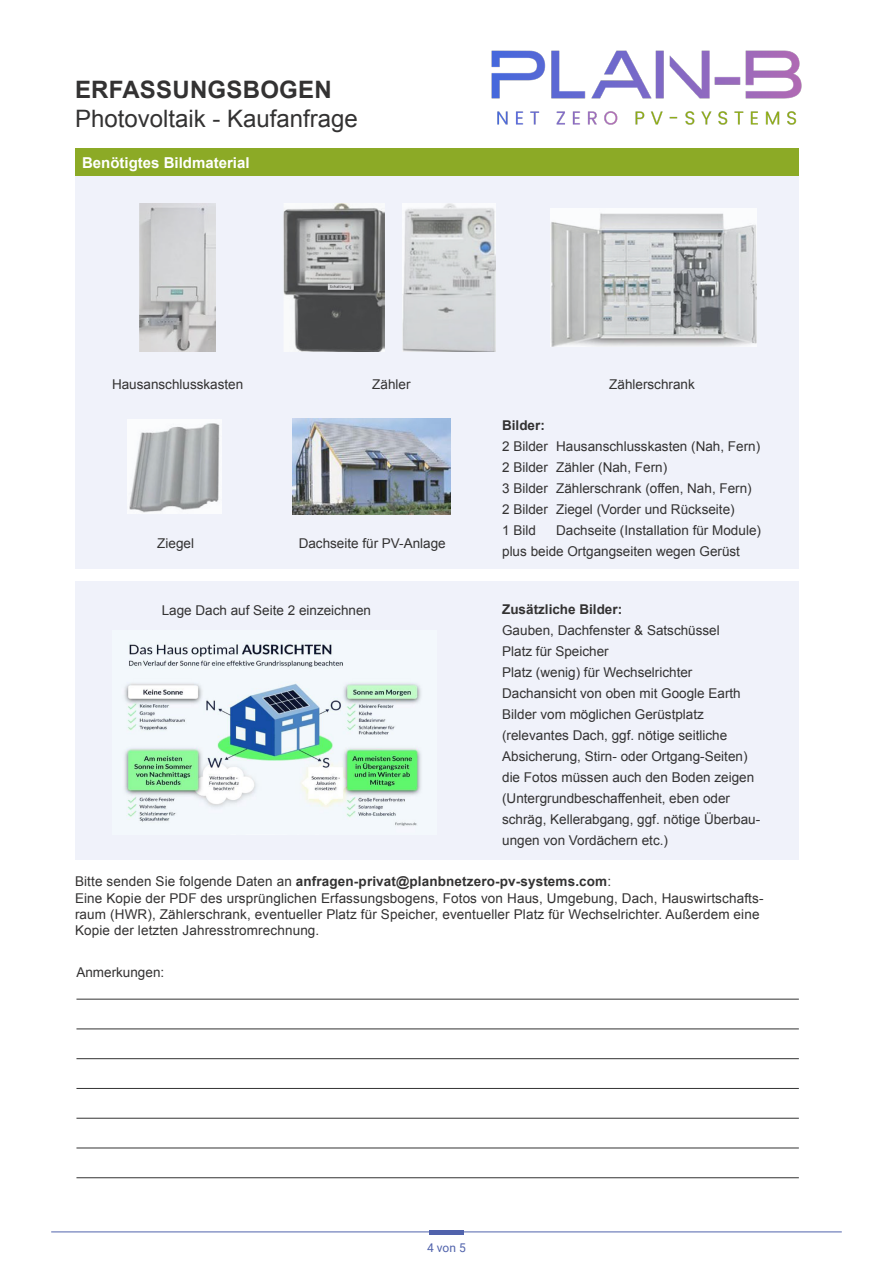
<style>
.page{position:relative;width:893px;height:1263px;background:#fff}
.page>*{position:absolute;margin:0;border:0;box-sizing:border-box;transform-origin:0 0}
.t1{font:24px "Arial";color:#333232}
.t2{font:700 24px "Arial";letter-spacing:.01em;color:#333232}
.t3{font:700 15px "Arial";color:#fff}
.t4{font:13.5px/21px "Arial";color:#333232}
.t5{font:700 13.5px "Arial";color:#333232}
.t6{font:12px "Roboto";color:#5163ac}
.s1{font-weight:700}
</style>
<div class="page">
<div style="left:75px;top:148px;width:724px;height:29px;background:#8caa26"></div>
<div style="left:75px;top:177px;width:724px;height:392px;background:#f0f2fa"></div>
<div style="left:75px;top:582px;width:724px;height:278px;background:#f0f2fa"></div>
<img style="left:491px;top:50px;width:311px;height:75px">
<hr style="left:51px;top:1231px;width:791px;height:1px;background:#5163ac">
<hr style="left:429px;top:1230px;width:34px;height:4px;background:#5163ac">
<hr style="left:76px;top:999px;width:723px;height:1px;background:#333">
<hr style="left:76px;top:1029px;width:723px;height:1px;background:#333">
<hr style="left:76px;top:1058px;width:723px;height:1px;background:#333">
<hr style="left:76px;top:1088px;width:723px;height:1px;background:#333">
<hr style="left:76px;top:1118px;width:723px;height:1px;background:#333">
<hr style="left:76px;top:1148px;width:723px;height:1px;background:#333">
<hr style="left:76px;top:1177px;width:723px;height:1px;background:#333">
<img style="left:139px;top:203px;width:76px;height:149px">
<img style="left:284px;top:203px;width:100px;height:149px">
<img style="left:403px;top:203px;width:92px;height:149px">
<img style="left:550px;top:209px;width:206px;height:137px">
<img style="left:127px;top:420px;width:95px;height:93px">
<img style="left:292px;top:419px;width:158px;height:95px">
<img style="left:125px;top:644px;width:296px;height:182px">
<h1 class="t2" style="left:75px;top:74px;width:258px">ERFASSUNGSBOGEN</h1>
<h1 class="t1" style="left:75px;top:103px;width:284px">Photovoltaik - Kaufanfrage</h1>
<p class="t3" style="left:82px;top:153px;width:169px">Benötigtes Bildmaterial</p>
<p class="t4" style="left:112px;top:374px;width:133px">Hausanschlusskasten</p>
<p class="t4" style="left:372px;top:374px;width:40px">Zähler</p>
<p class="t4" style="left:609px;top:374px;width:87px">Zählerschrank</p>
<p class="t4" style="left:157px;top:532px;width:38px">Ziegel</p>
<p class="t4" style="left:299px;top:532px;width:149px">Dachseite für PV-Anlage</p>
<p class="t4" style="left:162px;top:599px;width:211px">Lage Dach auf Seite 2 einzeichnen</p>
<p class="t5" style="left:502px;top:416px;width:44px">Bilder:</p>
<p class="t4" style="left:502px;top:436px;width:260px">2 Bilder Hausanschlusskasten (Nah, Fern)<br>2 Bilder Zähler (Nah, Fern)<br>3 Bilder Zählerschrank (offen, Nah, Fern)<br>2 Bilder Ziegel (Vorder und Rückseite)<br>1 Bild</p>
<p class="t4" style="left:502px;top:520px;width:260px;text-indent:54px">Dachseite (Installation für Module) plus beide Ortgangseiten wegen Gerüst</p>
<p class="t5" style="left:502px;top:600px;width:122px">Zusätzliche Bilder:</p>
<p class="t4" style="left:502px;top:619px;width:260px">Gauben, Dachfenster &amp; Satschüssel<br>Platz für Speicher<br>Platz (wenig) für Wechselrichter Dachansicht von oben mit Google Earth Bilder vom möglichen Gerüstplatz (relevantes Dach, ggf. nötige seitliche Absicherung, Stirn- oder Ortgang-Seiten) die Fotos müssen auch den Boden zeigen (Untergrundbeschaffenheit, eben oder schräg, Kellerabgang, ggf. nötige Überbau&shy;ungen von Vordächern etc.)</p>
<p class="t4" style="left:75px;top:874px;width:690px;line-height:16.2px">Bitte senden Sie folgende Daten an <span class="s1">anfragen-privat@planbnetzero-pv-systems.com</span>:<br>Eine Kopie der PDF des ursprünglichen Erfassungsbogens, Fotos von Haus, Umgebung, Dach, Hauswirtschafts&shy;raum (HWR), Zählerschrank, eventueller Platz für Speicher, eventueller Platz für Wechselrichter. Außerdem eine Kopie der letzten Jahresstromrechnung.</p>
<p class="t4" style="left:76px;top:961px;width:89px">Anmerkungen:</p>
<p class="t6" style="left:427px;top:1239px;width:40px">4 von 5</p>
</div>
